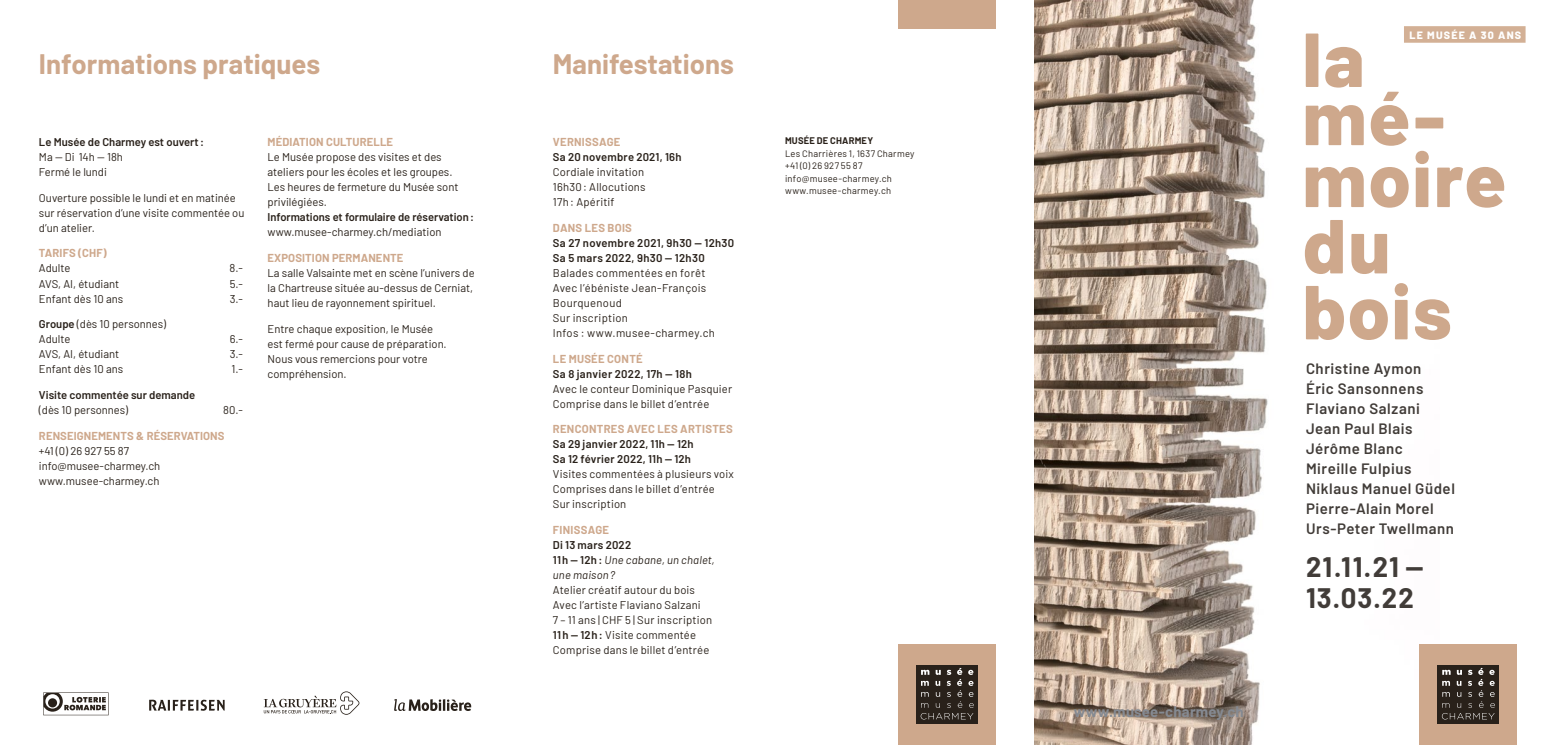
<style>
.page{position:relative;width:1556px;height:745px;background:#fff}
.page>*{position:absolute;margin:0;border:0;box-sizing:border-box;transform-origin:0 0}
.t1{font:800 76.25px/63px "Barlow";letter-spacing:.02em;color:#cea88c}
.t2{font:700 27.5px "Barlow";color:#cea88c}
.t3{font:700 27.5px/31.2px "Barlow";letter-spacing:.04em;color:#413c38}
.t4{font:600 15px/20px "Barlow";letter-spacing:.035em;color:#413c38}
.t5{font:700 14.88px "Barlow";letter-spacing:.015em;color:#858a92}
.t6{font:11.25px/15px "Barlow";color:#29211a}
.t7{font:600 11.25px/15px "Barlow";letter-spacing:.01em;color:#29211a}
.t8{font:700 11.25px "Barlow";letter-spacing:.01em;color:#cea88c}
.t9{font:11.25px/15px "Barlow";letter-spacing:.025em;color:#29211a}
.t10{font:600 11.25px/15px "Barlow";letter-spacing:.03em;color:#29211a}
.t11{font:italic 11.25px/15px "Barlow";letter-spacing:.015em;color:#29211a}
.t12{font:800 10.62px "Barlow";letter-spacing:.115em;color:#fff}
.t13{font:9.38px/12.5px "Barlow";letter-spacing:.025em;color:#29211a}
.t14{font:700 9.38px "Barlow";letter-spacing:.02em;color:#29211a}
.s1{font-weight:600}
.s2{font-weight:600;font-style:normal}
</style>
<div class="page">
<img style="left:1035px;top:0;width:233px;height:744px">
<div style="left:898px;top:643px;width:97px;height:101px;background:#cea88c"></div>
<div style="left:916px;top:664px;width:62px;height:58px;background:#29211a"></div>
<svg style="left:920px;top:667px;width:53px;height:52px"></svg>
<div style="left:898px;top:0;width:97px;height:28px;background:#cea88c"></div>
<div style="left:1419px;top:643px;width:98px;height:101px;background:#cea88c"></div>
<div style="left:1437px;top:664px;width:62px;height:58px;background:#29211a"></div>
<svg style="left:1441px;top:667px;width:53px;height:52px"></svg>
<svg style="left:43px;top:692px;width:66px;height:22px"></svg>
<svg style="left:149px;top:699px;width:76px;height:11px"></svg>
<svg style="left:264px;top:691px;width:95px;height:23px"></svg>
<div style="left:1404px;top:26px;width:121px;height:17px;background:#d3b095"></div>
<svg style="left:394px;top:699px;width:77px;height:11px"></svg>
<h2 class="t2" style="left:39px;top:43px;width:283px">Informations pratiques</h2>
<p class="t7" style="left:39px;top:133px;width:167px">Le Musée de Charmey est ouvert:</p>
<p class="t6" style="left:39px;top:148px;width:85px">Ma — Di 14h — 18h<br>Fermé le lundi</p>
<p class="t6" style="left:39px;top:189px;width:207px">Ouverture possible le lundi et en matinée sur réservation d’une visite commentée ou d’un atelier.</p>
<p class="t8" style="left:39px;top:245px;width:69px">TARIFS (CHF)</p>
<p class="t6" style="left:39px;top:260px;width:33px">Adulte</p>
<p class="t6" style="left:230px;top:260px;width:15px">8.-</p>
<p class="t6" style="left:39px;top:275px;width:82px">AVS, AI, étudiant</p>
<p class="t6" style="left:230px;top:275px;width:15px">5.-</p>
<p class="t6" style="left:39px;top:290px;width:86px">Enfant dès 10 ans</p>
<p class="t6" style="left:230px;top:290px;width:15px">3.-</p>
<p class="t6" style="left:39px;top:315px;width:129px"><span class="s1">Groupe</span> (dès 10 personnes)<br>Adulte</p>
<p class="t6" style="left:230px;top:330px;width:15px">6.-</p>
<p class="t6" style="left:39px;top:345px;width:82px">AVS, AI, étudiant</p>
<p class="t6" style="left:230px;top:345px;width:15px">3.-</p>
<p class="t6" style="left:39px;top:360px;width:86px">Enfant dès 10 ans</p>
<p class="t6" style="left:231px;top:360px;width:13px">1.-</p>
<p class="t7" style="left:39px;top:386px;width:158px">Visite commentée sur demande</p>
<p class="t6" style="left:39px;top:401px;width:91px">(dès 10 personnes)</p>
<p class="t6" style="left:223px;top:401px;width:21px">80.-</p>
<p class="t8" style="left:39px;top:427px;width:187px">RENSEIGNEMENTS &amp; RÉSERVATIONS</p>
<p class="t6" style="left:39px;top:442px;width:123px">+41 (0) 26 927 55 87 info@musee-charmey.ch www.musee-charmey.ch</p>
<p class="t8" style="left:268px;top:133px;width:127px">MÉDIATION CULTURELLE</p>
<p class="t6" style="left:268px;top:148px;width:192px">Le Musée propose des visites et des ateliers pour les écoles et les groupes.<br>Les heures de fermeture du Musée sont privilégiées.</p>
<p class="t7" style="left:268px;top:208px;width:208px">Informations et formulaire de réservation:</p>
<p class="t6" style="left:268px;top:223px;width:175px">www.musee-charmey.ch/mediation</p>
<p class="t8" style="left:268px;top:249px;width:137px">EXPOSITION PERMANENTE</p>
<p class="t6" style="left:268px;top:264px;width:209px">La salle Valsainte met en scène l’univers de la Chartreuse située au-dessus de Cerniat, haut lieu de rayonnement spirituel.</p>
<p class="t6" style="left:268px;top:320px;width:181px">Entre chaque exposition, le Musée est fermé pour cause de préparation.<br>Nous vous remercions pour votre compréhension.</p>
<h2 class="t2" style="left:553px;top:43px;width:182px">Manifestations</h2>
<p class="t8" style="left:553px;top:134px;width:69px">VERNISSAGE</p>
<p class="t7" style="left:553px;top:148px;width:130px">Sa 20 novembre 2021, 16h</p>
<p class="t6" style="left:553px;top:163px;width:94px">Cordiale invitation<br>16h30: Allocutions<br>17h: Apéritif</p>
<p class="t8" style="left:553px;top:219px;width:81px">DANS LES BOIS</p>
<p class="t10" style="left:553px;top:234px;width:183px">Sa 27 novembre 2021, 9h30 — 12h30<br>Sa 5 mars 2022, 9h30 — 12h30</p>
<p class="t9" style="left:553px;top:264px;width:164px">Balades commentées en forêt<br>Avec l’ébéniste Jean-François<br>Bourquenoud<br>Sur inscription<br>Infos : www.musee-charmey.ch</p>
<p class="t8" style="left:553px;top:350px;width:91px">LE MUSÉE CONTÉ</p>
<p class="t10" style="left:553px;top:365px;width:140px">Sa 8 janvier 2022, 17h — 18h</p>
<p class="t6" style="left:553px;top:380px;width:181px">Avec le conteur Dominique Pasquier<br>Comprise dans le billet d’entrée</p>
<p class="t8" style="left:553px;top:420px;width:181px">RENCONTRES AVEC LES ARTISTES</p>
<p class="t7" style="left:553px;top:435px;width:142px">Sa 29 janvier 2022, 11h — 12h<br>Sa 12 février 2022, 11h — 12h</p>
<p class="t6" style="left:553px;top:465px;width:182px">Visites commentées à plusieurs voix<br>Comprises dans le billet d’entrée<br>Sur inscription</p>
<p class="t8" style="left:553px;top:521px;width:58px">FINISSAGE</p>
<p class="t11" style="left:553px;top:536px;width:163px"><span class="s2">Di 13 mars 2022<br>11h — 12h:</span> Une cabane, un chalet, une maison?</p>
<p class="t6" style="left:553px;top:581px;width:161px">Atelier créatif autour du bois<br>Avec l’artiste Flaviano Salzani<br>7 – 11 ans | CHF 5 | Sur inscription<br><span class="s1">11h — 12h:</span> Visite commentée<br>Comprise dans le billet d’entrée</p>
<p class="t14" style="left:785px;top:134px;width:90px">MUSÉE DE CHARMEY</p>
<p class="t13" style="left:785px;top:146px;width:131px">Les Charrières 1, 1637 Charmey +41 (0) 26 927 55 87 info@musee-charmey.ch www.musee-charmey.ch</p>
<h3 class="t5" style="left:1074px;top:699px;width:171px">www.musee-charmey.ch</h3>
<p class="t12" style="left:1409px;top:27px;width:113px">LE MUSÉE A 30 ANS</p>
<h1 class="t1" style="left:1302px;top:22px;width:205px">la mé&shy;moire du bois</h1>
<h3 class="t4" style="left:1306px;top:357px;width:150px">Christine Aymon<br>Éric Sansonnens<br>Flaviano Salzani<br>Jean Paul Blais<br>Jérôme Blanc<br>Mireille Fulpius<br>Niklaus Manuel Güdel<br>Pierre-Alain Morel<br>Urs-Peter Twellmann</h3>
<h2 class="t3" style="left:1306px;top:548px;width:119px">21.11.21 —<br>13.03.22</h2>
</div>
